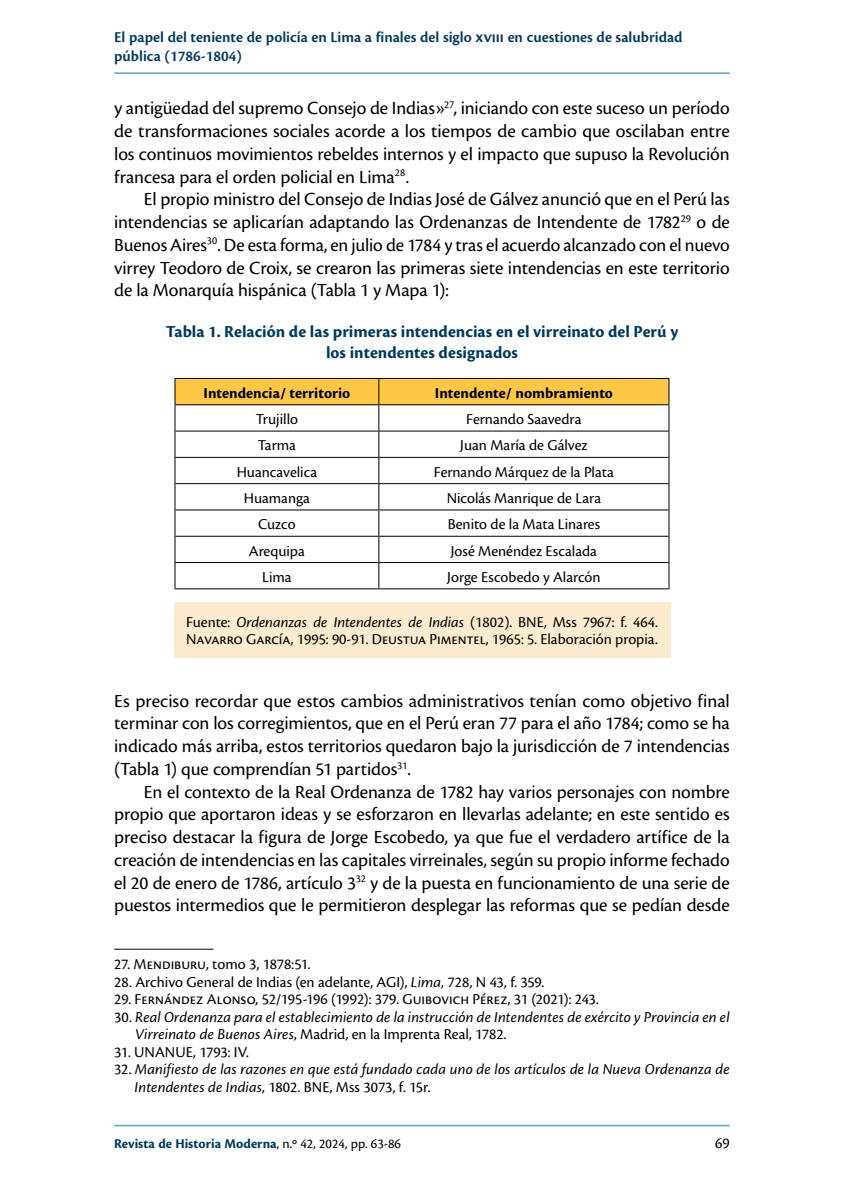
<style>
.page{position:relative;width:844px;height:1191px;background:#fff}
.page>*{position:absolute;margin:0;border:0;box-sizing:border-box;transform-origin:0 0}
.t1{font:19.25px/22.8px "Cronos Pro";letter-spacing:-.005em;color:#000;text-align:justify}
.t2{font:700 17.5px/21px "Cronos Pro";color:#003a5d;text-align:center}
.t3{font:15.75px/17.5px "Cronos Pro";color:#000}
.t4{font:italic 15.75px/17.5px "Cronos Pro";letter-spacing:.01em;color:#000}
.t5{font:600 15.75px/18.9px "Cronos Pro";color:#003a5d}
.t6{font:700 15.75px "Cronos Pro";color:#000}
.t7{font:700 14px "Cronos Pro";letter-spacing:.005em;color:#003a5d}
.s1{font-style:italic}
.s2{font-style:normal}
.s3{font-weight:400;color:#000}
</style>
<div class="page">
<hr style="left:114px;top:72px;width:615px;height:2px;background:#6db0c8">
<hr style="left:114px;top:1124px;width:615px;height:2px;background:#6db0c8">
<div style="left:174px;top:602px;width:496px;height:55px;background:#fdebd0"></div>
<svg style="left:174px;top:379px;width:495px;height:209px"></svg>
<hr style="left:174px;top:588px;width:205px;height:1px;background:#000">
<hr style="left:379px;top:588px;width:290px;height:1px;background:#000">
<hr style="left:174px;top:378px;width:205px;height:1px;background:#000">
<hr style="left:379px;top:378px;width:290px;height:1px;background:#000">
<hr style="left:174px;top:404px;width:205px;height:1px;background:#000">
<hr style="left:379px;top:404px;width:290px;height:1px;background:#000">
<hr style="left:174px;top:430px;width:205px;height:1px;background:#000">
<hr style="left:379px;top:430px;width:290px;height:1px;background:#000">
<hr style="left:174px;top:457px;width:205px;height:1px;background:#000">
<hr style="left:379px;top:457px;width:290px;height:1px;background:#000">
<hr style="left:174px;top:483px;width:205px;height:1px;background:#000">
<hr style="left:379px;top:483px;width:290px;height:1px;background:#000">
<hr style="left:174px;top:509px;width:205px;height:1px;background:#000">
<hr style="left:379px;top:509px;width:290px;height:1px;background:#000">
<hr style="left:174px;top:536px;width:205px;height:1px;background:#000">
<hr style="left:379px;top:536px;width:290px;height:1px;background:#000">
<hr style="left:174px;top:562px;width:205px;height:1px;background:#000">
<hr style="left:379px;top:562px;width:290px;height:1px;background:#000">
<hr style="left:114px;top:948px;width:99px;height:1px;background:#000">
<p class="t5" style="left:114px;top:28px;width:569px">El papel del teniente de policía en Lima a finales del siglo xviii en cuestiones de salubridad pública (1786-1804)</p>
<p class="t1" style="left:114px;top:97px;width:617px">y antigüedad del supremo Consejo de Indias»<sup>27</sup>, iniciando con este suceso un período de transformaciones sociales acorde a los tiempos de cambio que oscilaban entre los continuos movimientos rebeldes internos y el impacto que supuso la Revolución francesa para el orden policial en Lima<sup>28</sup>.</p>
<p class="t1" style="left:114px;top:188px;width:617px;text-indent:30px">El propio ministro del Consejo de Indias José de Gálvez anunció que en el Perú las intendencias se aplicarían adaptando las Ordenanzas de Intendente de 1782<sup>29</sup> o de Buenos Aires<sup>30</sup>. De esta forma, en julio de 1784 y tras el acuerdo alcanzado con el nuevo virrey Teodoro de Croix, se crearon las primeras siete intendencias en este territorio de la Monarquía hispánica (Tabla 1 y Mapa 1):</p>
<p class="t2" style="left:166px;top:321px;width:513px">Tabla 1. Relación de las primeras intendencias en el virreinato del Perú y los intendentes designados</p>
<p class="t6" style="left:203px;top:384px;width:148px">Intendencia/ territorio</p>
<p class="t6" style="left:435px;top:384px;width:180px">Intendente/ nombramiento</p>
<p class="t3" style="left:256px;top:410px;width:44px">Trujillo</p>
<p class="t3" style="left:466px;top:410px;width:117px">Fernando Saavedra</p>
<p class="t3" style="left:258px;top:437px;width:40px">Tarma</p>
<p class="t3" style="left:460px;top:437px;width:129px">Juan María de Gálvez</p>
<p class="t3" style="left:236px;top:463px;width:82px">Huancavelica</p>
<p class="t3" style="left:434px;top:463px;width:181px">Fernando Márquez de la Plata</p>
<p class="t3" style="left:244px;top:489px;width:68px">Huamanga</p>
<p class="t3" style="left:446px;top:489px;width:156px">Nicolás Manrique de Lara</p>
<p class="t3" style="left:258px;top:515px;width:39px">Cuzco</p>
<p class="t3" style="left:447px;top:515px;width:154px">Benito de la Mata Linares</p>
<p class="t3" style="left:249px;top:542px;width:58px">Arequipa</p>
<p class="t3" style="left:450px;top:542px;width:148px">José Menéndez Escalada</p>
<p class="t3" style="left:262px;top:568px;width:31px">Lima</p>
<p class="t3" style="left:447px;top:568px;width:155px">Jorge Escobedo y Alarcón</p>
<p class="t3" style="left:186px;top:613px;width:473px">Fuente: <span class="s1">Ordenanzas de Intendentes de Indias</span> (1802). BNE, Mss 7967: f. 464.<br>Navarro García, 1995: 90-91. Deustua Pimentel, 1965: 5. Elaboración propia.</p>
<p class="t1" style="left:114px;top:689px;width:617px">Es preciso recordar que estos cambios administrativos tenían como objetivo final terminar con los corregimientos, que en el Perú eran 77 para el año 1784; como se ha indicado más arriba, estos territorios quedaron bajo la jurisdicción de 7 intendencias (Tabla 1) que comprendían 51 partidos<sup>31</sup>.</p>
<p class="t1" style="left:114px;top:780px;width:617px;text-indent:30px">En el contexto de la Real Ordenanza de 1782 hay varios personajes con nombre propio que aportaron ideas y se esforzaron en llevarlas adelante; en este sentido es preciso destacar la figura de Jorge Escobedo, ya que fue el verdadero artífice de la creación de intendencias en las capitales virreinales, según su propio informe fechado el 20 de enero de 1786, artículo 3<sup>32</sup> y de la puesta en funcionamiento de una serie de puestos intermedios que le permitieron desplegar las reformas que se pedían desde</p>
<p class="t3" style="left:114px;top:955px;width:198px">27. Mendiburu, tomo 3, 1878:51.</p>
<p class="t3" style="left:114px;top:973px;width:431px">28. Archivo General de Indias (en adelante, AGI), <span class="s1">Lima</span>, 728, N 43, f. 359.</p>
<p class="t3" style="left:114px;top:990px;width:486px">29. Fernández Alonso, 52/195-196 (1992): 379. Guibovich Pérez, 31 (2021): 243.</p>
<p class="t4" style="left:135px;top:1008px;width:596px;text-indent:-21px"><span class="s2">30.</span> Real Ordenanza para el establecimiento de la instrucción de Intendentes de exército y Provincia en el<br>Virreinato de Buenos Aires<span class="s2">, Madrid, en la Imprenta Real, 1782.</span></p>
<p class="t3" style="left:114px;top:1043px;width:136px">31. UNANUE, 1793: IV.</p>
<p class="t4" style="left:135px;top:1060px;width:596px;text-indent:-20px"><span class="s2">32.</span> Manifiesto de las razones en que está fundado cada uno de los artículos de la Nueva Ordenanza de<br>Intendentes de Indias<span class="s2">, 1802. BNE, Mss 3073, f. 15r.</span></p>
<p class="t7" style="left:114px;top:1135px;width:288px">Revista de Historia Moderna<span class="s3">, n.º 42, 2024, pp. 63-86</span></p>
<p class="t3" style="left:715px;top:1134px;width:16px">69</p>
</div>
